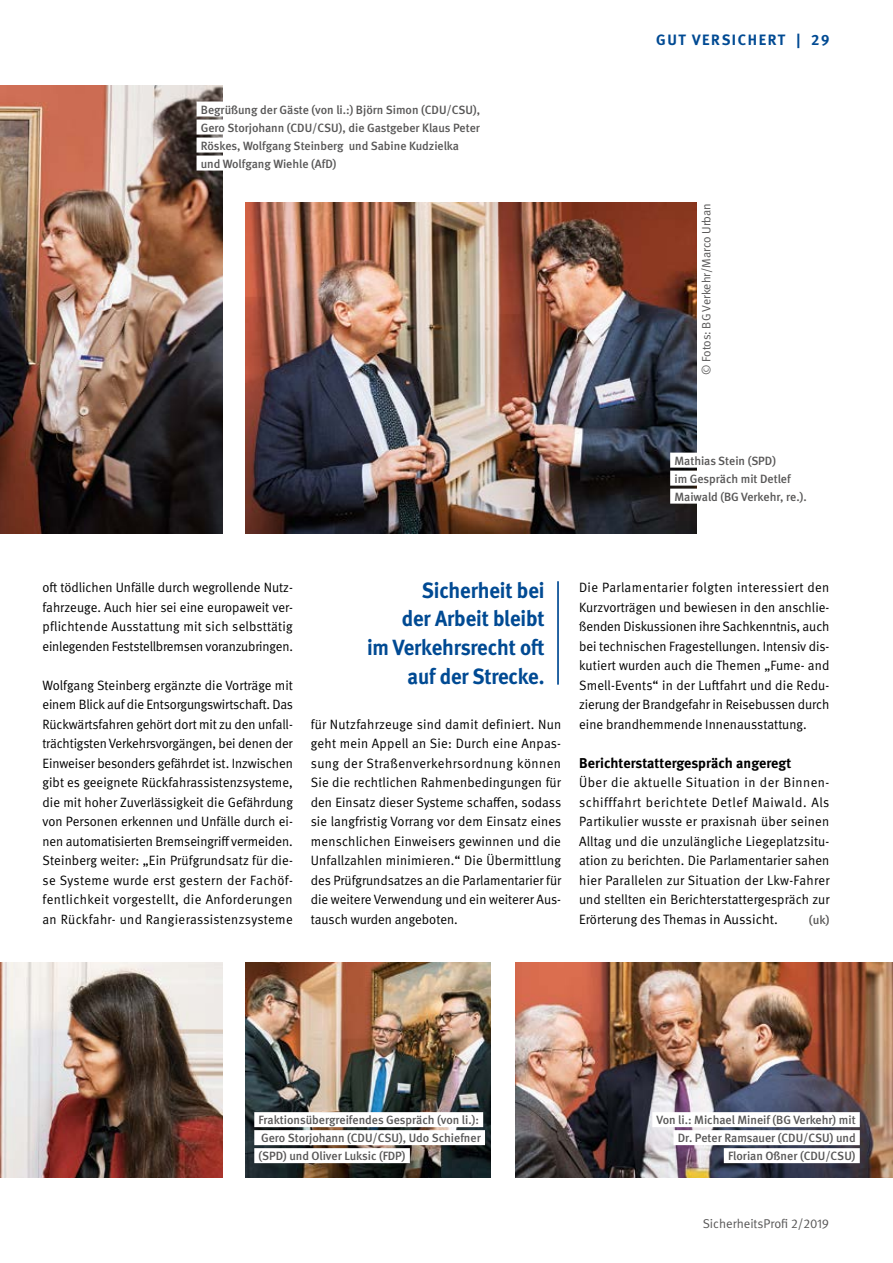
<style>
.page{position:relative;width:893px;height:1263px;background:#fff}
.page>*{position:absolute;margin:0;border:0;box-sizing:border-box;transform-origin:0 0}
.t1{font:700 21.9px/28.7px "DGUV Meta";letter-spacing:-.005em;color:#004a93;text-align:right;scale:.95 1}
.t2{font:700 15px "DGUV Meta";letter-spacing:.11em;color:#004a93}
.t3{font:700 14.25px "DGUV Meta";letter-spacing:.005em;color:#000}
.t4{font:13.5px/19.5px "DGUV Meta";color:#000;text-align:justify}
.t5{font:12.75px "DGUV Meta";color:#585757}
.t6{font:500 12px/18px "DGUV Meta";color:#585757}
.t7{font:12px "DGUV Meta";color:#585757}
</style>
<div class="page">
<img style="left:515px;top:963px;width:378px;height:214px">
<img style="left:246px;top:963px;width:245px;height:214px">
<img style="left:0;top:963px;width:222px;height:215px">
<img style="left:0;top:85px;width:222px;height:449px">
<img style="left:246px;top:202px;width:450px;height:332px">
<div style="left:670px;top:453px;width:110px;height:15px;background:#fff"></div>
<div style="left:670px;top:471px;width:125px;height:15px;background:#fff"></div>
<div style="left:670px;top:489px;width:141px;height:15px;background:#fff"></div>
<div style="left:197px;top:102px;width:287px;height:15px;background:#fff"></div>
<div style="left:197px;top:120px;width:287px;height:15px;background:#fff"></div>
<div style="left:197px;top:138px;width:266px;height:15px;background:#fff"></div>
<div style="left:197px;top:156px;width:144px;height:15px;background:#fff"></div>
<div style="left:254px;top:1112px;width:229px;height:15px;background:#fff"></div>
<div style="left:254px;top:1130px;width:231px;height:15px;background:#fff"></div>
<div style="left:254px;top:1148px;width:156px;height:15px;background:#fff"></div>
<div style="left:652px;top:1112px;width:208px;height:15px;background:#fff"></div>
<div style="left:673px;top:1130px;width:187px;height:15px;background:#fff"></div>
<div style="left:724px;top:1148px;width:136px;height:15px;background:#fff"></div>
<hr style="left:557px;top:581px;width:2px;height:104px;background:#004a93">
<p class="t6" style="left:201px;top:101px;width:281px">Begrüßung der Gäste (von li.:) Björn Simon (CDU/CSU), Gero Storjohann (CDU/CSU), die Gastgeber Klaus Peter Röskes, Wolfgang Steinberg und Sabine Kudzielka und Wolfgang Wiehle (AfD)</p>
<p class="t2" style="left:656px;top:31px;width:175px">GUT VERSICHERT | 29</p>
<p class="t7" style="left:699px;top:375px;width:173px;rotate:-90deg">© Fotos: BG Verkehr/Marco Urban</p>
<p class="t6" style="left:674px;top:452px;width:134px">Mathias Stein (SPD)<br>im Gespräch mit Detlef<br>Maiwald (BG Verkehr, re.).</p>
<p class="t4" style="left:43px;top:578px;width:252px">oft tödlichen Unfälle durch wegrollende Nutz&shy;fahrzeuge. Auch hier sei eine europaweit ver&shy;pflichtende Ausstattung mit sich selbsttätig einlegenden Feststellbremsen voranzubringen.</p>
<p class="t4" style="left:43px;top:675px;width:252px">Wolfgang Steinberg ergänzte die Vorträge mit einem Blick auf die Entsorgungswirtschaft. Das Rückwärtsfahren gehört dort mit zu den unfall&shy;trächtigsten Verkehrsvorgängen, bei denen der Einweiser besonders gefährdet ist. Inzwischen gibt es geeignete Rückfahrassistenzsysteme, die mit hoher Zuverlässigkeit die Gefährdung von Personen erkennen und Unfälle durch ei&shy;nen automatisierten Bremseingriff vermeiden.<br>Steinberg weiter: „Ein Prüfgrundsatz für die&shy;se Systeme wurde erst gestern der Fachöf&shy;fentlichkeit vorgestellt, die Anforderungen an Rückfahr- und Rangierassistenzsysteme</p>
<h1 class="t1" style="left:367px;top:576px;width:188px">Sicherheit bei<br>der Arbeit bleibt<br>im Verkehrsrecht oft auf der Strecke.</h1>
<p class="t4" style="left:311px;top:714px;width:252px">für Nutzfahrzeuge sind damit definiert. Nun geht mein Appell an Sie: Durch eine Anpas&shy;sung der Straßenverkehrsordnung können Sie die rechtlichen Rahmenbedingungen für den Einsatz dieser Systeme schaffen, sodass sie langfristig Vorrang vor dem Einsatz eines menschlichen Einweisers gewinnen und die Unfallzahlen minimieren.“ Die Übermittlung des Prüfgrundsatzes an die Parlamentarier für die weitere Verwendung und ein weiterer Aus&shy;tausch wurden angeboten.</p>
<p class="t4" style="left:579px;top:578px;width:252px">Die Parlamentarier folgten interessiert den Kurzvorträgen und bewiesen in den anschlie&shy;ßenden Diskussionen ihre Sachkenntnis, auch bei technischen Fragestellungen. Intensiv dis&shy;kutiert wurden auch die Themen „Fume- and Smell-Events“ in der Luftfahrt und die Redu&shy;zierung der Brandgefahr in Reisebussen durch eine brandhemmende Innenausstattung.</p>
<p class="t3" style="left:579px;top:754px;width:214px">Berichterstattergespräch angeregt</p>
<p class="t4" style="left:579px;top:773px;width:252px">Über die aktuelle Situation in der Binnen&shy;schifffahrt berichtete Detlef Maiwald. Als Partikulier wusste er praxisnah über seinen Alltag und die unzulängliche Liegeplatzsitu&shy;ation zu berichten. Die Parlamentarier sahen hier Parallelen zur Situation der Lkw-Fahrer und stellten ein Berichterstattergespräch zur Erörterung des Themas in Aussicht.</p>
<p class="t6" style="left:809px;top:911px;width:22px">(uk)</p>
<p class="t6" style="left:259px;top:1111px;width:224px">Fraktionsübergreifendes Gespräch (von li.):<br>Gero Storjohann (CDU/CSU), Udo Schiefner (SPD) und Oliver Luksic (FDP)</p>
<p class="t6" style="left:657px;top:1111px;width:201px;text-align:right">Von li.: Michael Mineif (BG Verkehr) mit<br>Dr. Peter Ramsauer (CDU/CSU) und<br>Florian Oßner (CDU/CSU)</p>
<p class="t5" style="left:703px;top:1216px;width:128px">SicherheitsProfi 2/2019</p>
</div>
